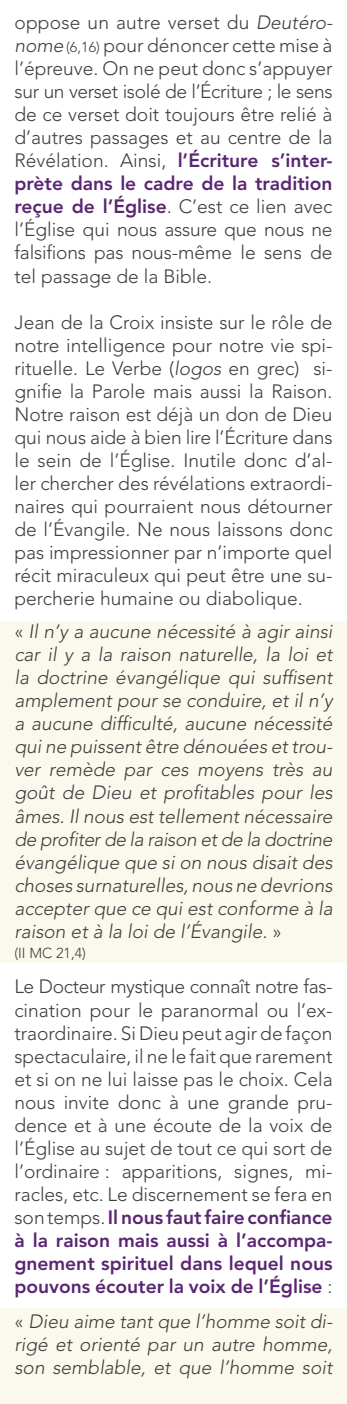
<style>
.page{position:relative;width:347px;height:1404px;background:#fff}
.page>*{position:absolute;margin:0;border:0;box-sizing:border-box;transform-origin:0 0}
.t1{font:300 19.2px/23px "Avenir LT Std";color:#3e3e3f;text-align:justify}
.t2{font:italic 300 19.2px/23px "Avenir LT Std";color:#3e3e3f;text-align:justify}
.t3{font:300 14.4px "Avenir LT Std";color:#3e3e3f}
.s1{font-style:italic}
.s2{font-size:14.4px}
.s3{font-weight:800;color:#5a2672}
.s4{font-style:normal}
</style>
<div class="page">
<div style="left:0;top:1307px;width:347px;height:96px;background:#fbf9ee"></div>
<div style="left:0;top:621px;width:347px;height:341px;background:#fbf9ee"></div>
<p class="t1" style="left:14px;top:11px;width:320px">oppose un autre verset du <span class="s1">Deutéro&shy;nome</span> <span class="s2">(6,16)</span> pour dénoncer cette mise à l’épreuve. On ne peut donc s’appuyer sur un verset isolé de l’Écriture ; le sens de ce verset doit toujours être relié à d’autres passages et au centre de la Révélation. Ainsi, <span class="s3">l’Écriture s’inter&shy;prète dans le cadre de la tradition reçue de l’Église</span>. C’est ce lien avec l’Église qui nous assure que nous ne falsifions pas nous-même le sens de tel passage de la Bible.</p>
<p class="t1" style="left:14px;top:310px;width:320px">Jean de la Croix insiste sur le rôle de notre intelligence pour notre vie spi&shy;rituelle. Le Verbe (<span class="s1">logos</span> en grec) si&shy;gnifie la Parole mais aussi la Raison.<br>Notre raison est déjà un don de Dieu qui nous aide à bien lire l’Écriture dans le sein de l’Église. Inutile donc d’al&shy;ler chercher des révélations extraordi&shy;naires qui pourraient nous détourner de l’Évangile. Ne nous laissons donc pas impressionner par n’importe quel récit miraculeux qui peut être une su&shy;percherie humaine ou diabolique.</p>
<p class="t2" style="left:14px;top:620px;width:320px"><span class="s4">«</span> Il n’y a aucune nécessité à agir ainsi car il y a la raison naturelle, la loi et la doctrine évangélique qui suffisent amplement pour se conduire, et il n’y a aucune difficulté, aucune nécessité qui ne puissent être dénouées et trou&shy;ver remède par ces moyens très au goût de Dieu et profitables pour les âmes. Il nous est tellement nécessaire de profiter de la raison et de la doctrine évangélique que si on nous disait des choses surnaturelles, nous ne devrions accepter que ce qui est conforme à la raison et à la loi de l’Évangile. <span class="s4">»</span></p>
<p class="t3" style="left:14px;top:944px;width:73px">(II MC 21,4)</p>
<p class="t1" style="left:14px;top:975px;width:320px">Le Docteur mystique connaît notre fas&shy;cination pour le paranormal ou l’ex&shy;traordinaire. Si Dieu peut agir de façon spectaculaire, il ne le fait que rarement et si on ne lui laisse pas le choix. Cela nous invite donc à une grande pru&shy;dence et à une écoute de la voix de l’Église au sujet de tout ce qui sort de l’ordinaire : apparitions, signes, mi&shy;racles, etc. Le discernement se fera en son temps. <span class="s3">Il nous faut faire confiance à la raison mais aussi à l’accompa&shy;gnement spirituel dans lequel nous pouvons écouter la voix de l’Église</span> :</p>
<p class="t2" style="left:14px;top:1309px;width:320px"><span class="s4">«</span> Dieu aime tant que l’homme soit di&shy;rigé et orienté par un autre homme, son semblable, et que l’homme soit</p>
</div>
